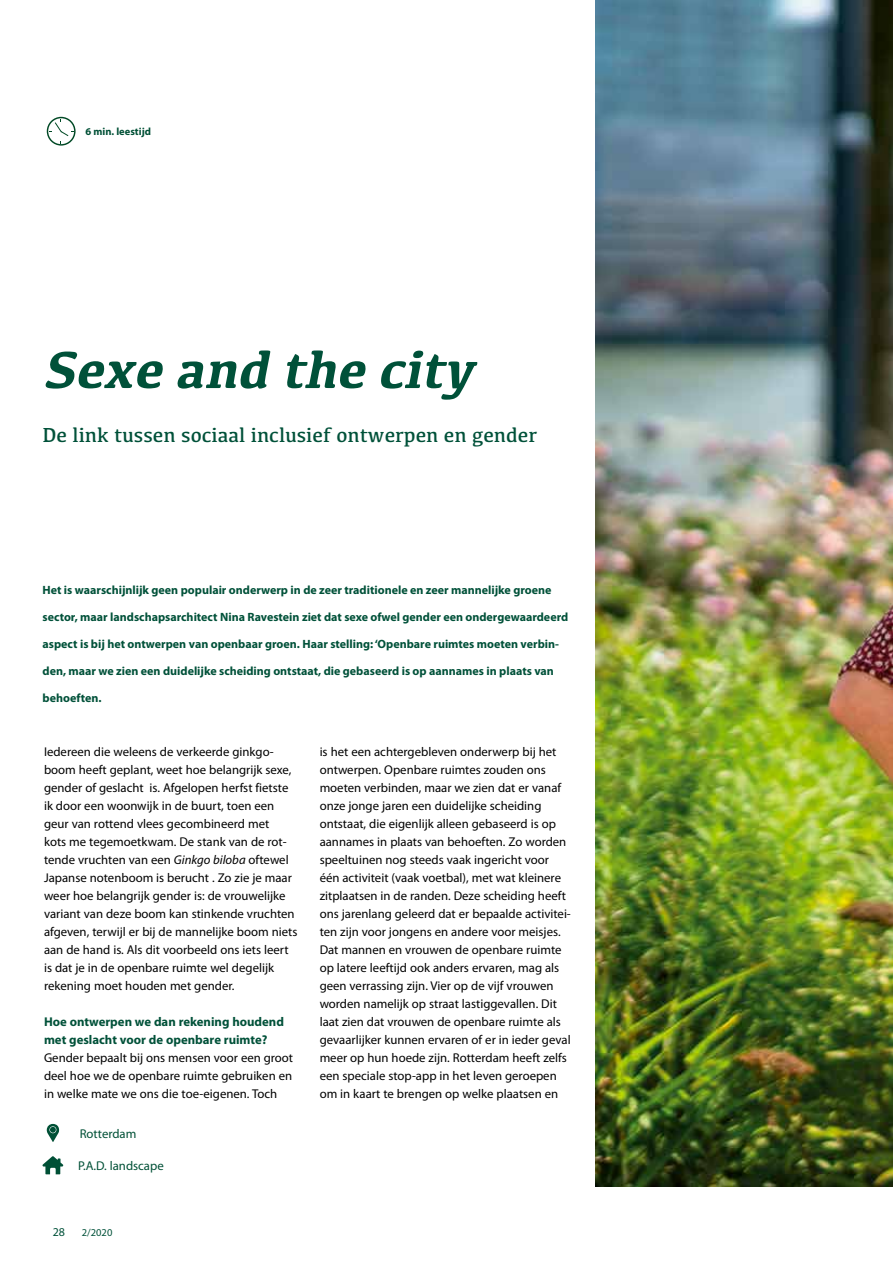
<style>
.page{position:relative;width:893px;height:1263px;background:#fff}
.page>*{position:absolute;margin:0;border:0;box-sizing:border-box;transform-origin:0 0}
.t1{font:italic 700 54px "Kefa";color:#005139}
.t2{font:21px "Kefa";color:#005139}
.t3{font:12.75px/18px "Myriad Pro";color:#000}
.t4{font:700 12.75px/18px "Myriad Pro";color:#005139}
.t5{font:12.75px "Myriad Pro";color:#005036}
.t6{font:700 12px "Myriad Pro";color:#005139}
.t7{font:12px "Myriad Pro";color:#005139}
.t8{font:700 10.5px "Myriad Pro";color:#005036}
.t9{font:10.5px "Myriad Pro";color:#005139}
.s1{font-style:italic}
</style>
<div class="page">
<img style="left:595px;top:0;width:298px;height:1186px">
<svg style="left:47px;top:1124px;width:12px;height:18px"></svg>
<svg style="left:42px;top:1156px;width:21px;height:18px"></svg>
<svg style="left:47px;top:117px;width:29px;height:29px"></svg>
<p class="t8" style="left:86px;top:124px;width:67px">6 min. leestijd</p>
<h1 class="t1" style="left:43px;top:334px;width:432px">Sexe and the city</h1>
<h2 class="t2" style="left:43px;top:422px;width:496px">De link tussen sociaal inclusief ontwerpen en gender</h2>
<p class="t6" style="left:43px;top:582px;width:510px">Het is waarschijnlijk geen populair onderwerp in de zeer traditionele en zeer mannelijke groene</p>
<p class="t6" style="left:43px;top:609px;width:527px">sector, maar landschapsarchitect Nina Ravestein ziet dat sexe ofwel gender een ondergewaardeerd</p>
<p class="t6" style="left:43px;top:636px;width:518px">aspect is bij het ontwerpen van openbaar groen. Haar stelling: ‘Openbare ruimtes moeten verbin-</p>
<p class="t6" style="left:43px;top:663px;width:513px">den, maar we zien een duidelijke scheiding ontstaat, die gebaseerd is op aannames in plaats van</p>
<p class="t6" style="left:43px;top:690px;width:60px">behoeften.</p>
<p class="t3" style="left:44px;top:743px;width:255px">Iedereen die weleens de verkeerde ginkgo&shy;boom heeft geplant, weet hoe belangrijk sexe, gender of geslacht is. Afgelopen herfst fietste ik door een woonwijk in de buurt, toen een geur van rottend vlees gecombineerd met<br>kots me tegemoetkwam. De stank van de rot&shy;tende vruchten van een <span class="s1">Ginkgo biloba</span> oftewel Japanse notenboom is berucht . Zo zie je maar weer hoe belangrijk gender is: de vrouwelijke variant van deze boom kan stinkende vruchten afgeven, terwijl er bij de mannelijke boom niets aan de hand is. Als dit voorbeeld ons iets leert is dat je in de openbare ruimte wel degelijk rekening moet houden met gender.</p>
<p class="t4" style="left:44px;top:1012px;width:241px">Hoe ontwerpen we dan rekening houdend met geslacht voor de openbare ruimte?</p>
<p class="t3" style="left:44px;top:1049px;width:251px;text-align:justify">Gender bepaalt bij ons mensen voor een groot deel hoe we de openbare ruimte gebruiken en in welke mate we ons die toe-eigenen. Toch</p>
<p class="t5" style="left:80px;top:1125px;width:58px">Rotterdam</p>
<p class="t5" style="left:78px;top:1158px;width:87px">P.A.D. landscape</p>
<p class="t7" style="left:53px;top:1224px;width:14px">28</p>
<p class="t9" style="left:82px;top:1226px;width:32px">2/2020</p>
<p class="t3" style="left:320px;top:743px;width:253px">is het een achtergebleven onderwerp bij het ontwerpen. Openbare ruimtes zouden ons moeten verbinden, maar we zien dat er vanaf onze jonge jaren een duidelijke scheiding ontstaat, die eigenlijk alleen gebaseerd is op aannames in plaats van behoeften. Zo worden speeltuinen nog steeds vaak ingericht voor één activiteit (vaak voetbal), met wat kleinere zitplaatsen in de randen. Deze scheiding heeft ons jarenlang geleerd dat er bepaalde activitei&shy;ten zijn voor jongens en andere voor meisjes.<br>Dat mannen en vrouwen de openbare ruimte op latere leeftijd ook anders ervaren, mag als geen verrassing zijn. Vier op de vijf vrouwen worden namelijk op straat lastiggevallen. Dit laat zien dat vrouwen de openbare ruimte als gevaarlijker kunnen ervaren of er in ieder geval meer op hun hoede zijn. Rotterdam heeft zelfs een speciale stop-app in het leven geroepen om in kaart te brengen op welke plaatsen en</p>
</div>
